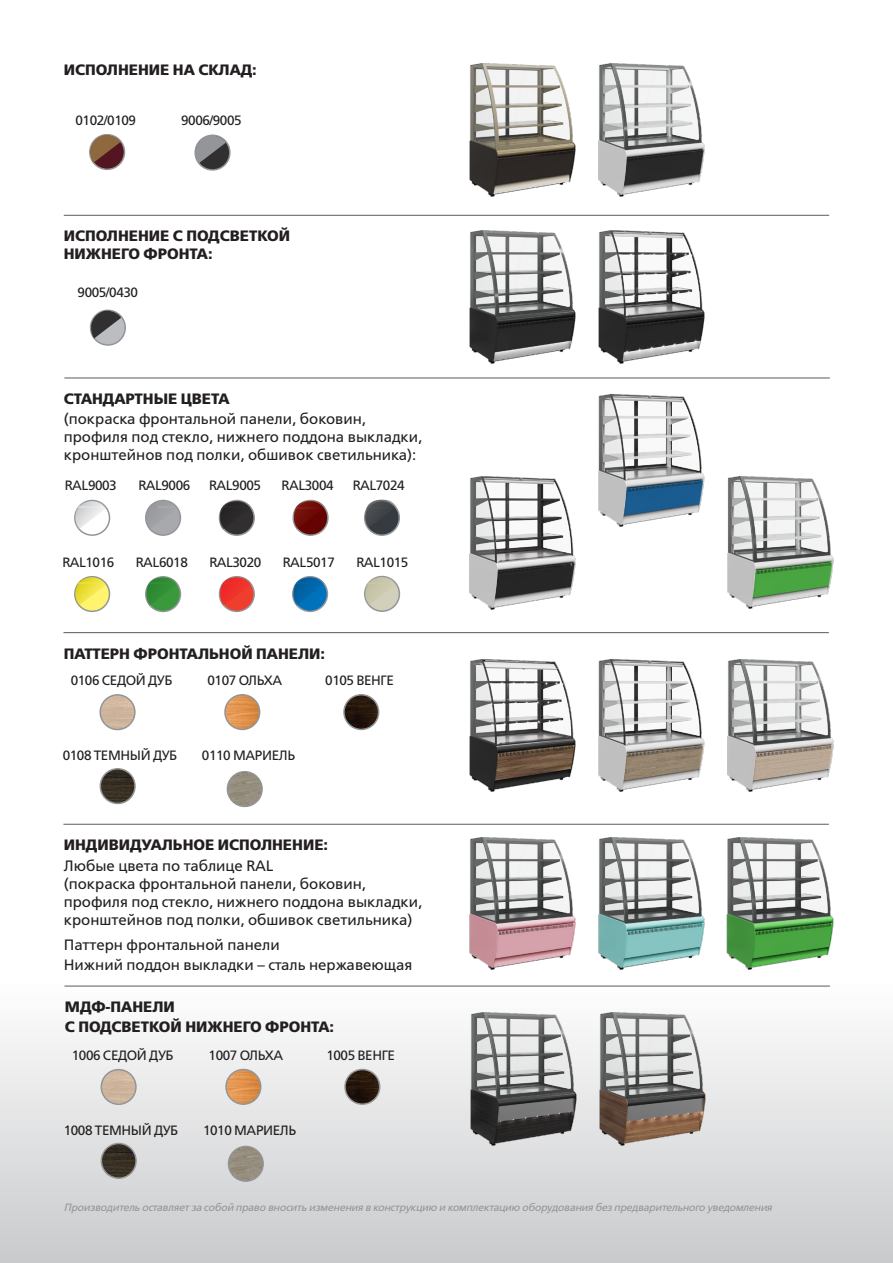
<style>
.page{position:relative;width:893px;height:1263px;background:#fff}
.page>*{position:absolute;margin:0;border:0;box-sizing:border-box;transform-origin:0 0}
.t1{font:15px/18px "Free Set C";color:#231f20}
.t2{font:15px/18px "Free Set Bold C";color:#231f20}
.t3{font:13.5px "Free Set C";letter-spacing:-.03em;color:#231f20}
.t4{font:italic 10.5px "Free Set C";letter-spacing:-.02em;color:#939598}
</style>
<div class="page">
<div style="left:0;top:982px;width:893px;height:281px;background:linear-gradient(to bottom,#fefefe,#c9cacc)"></div>
<div style="left:74px;top:500px;width:36px;height:36px;border:2px solid #939598;border-radius:50%"></div>
<svg style="left:75px;top:501px;width:32px;height:28px"></svg>
<div style="left:146px;top:500px;width:34px;height:35px;background:#a8a9ad;border-radius:50%"></div>
<div style="left:145px;top:500px;width:36px;height:36px;border:2px solid #939598;border-radius:50%"></div>
<svg style="left:146px;top:501px;width:36px;height:28px"></svg>
<svg style="left:219px;top:500px;width:35px;height:35px"></svg>
<div style="left:219px;top:500px;width:36px;height:36px;border:2px solid #939598;border-radius:50%"></div>
<svg style="left:220px;top:501px;width:31px;height:28px"></svg>
<div style="left:75px;top:577px;width:34px;height:34px;background:#fff46d;border-radius:50%"></div>
<div style="left:74px;top:576px;width:36px;height:36px;border:2px solid #939598;border-radius:50%"></div>
<svg style="left:76px;top:577px;width:31px;height:29px"></svg>
<div style="left:146px;top:577px;width:34px;height:34px;background:#3a9a3b;border-radius:50%"></div>
<div style="left:145px;top:576px;width:36px;height:36px;border:2px solid #939598;border-radius:50%"></div>
<svg style="left:147px;top:577px;width:31px;height:29px"></svg>
<svg style="left:219px;top:577px;width:35px;height:34px"></svg>
<div style="left:219px;top:576px;width:36px;height:36px;border:2px solid #939598;border-radius:50%"></div>
<svg style="left:220px;top:577px;width:31px;height:29px"></svg>
<svg style="left:293px;top:577px;width:34px;height:34px"></svg>
<div style="left:292px;top:576px;width:36px;height:36px;border:2px solid #939598;border-radius:50%"></div>
<svg style="left:293px;top:577px;width:32px;height:29px"></svg>
<svg style="left:293px;top:500px;width:35px;height:35px"></svg>
<div style="left:292px;top:500px;width:37px;height:36px;border:2px solid #939598;border-radius:50%"></div>
<svg style="left:294px;top:501px;width:31px;height:28px"></svg>
<div style="left:365px;top:500px;width:34px;height:35px;background:#353b40;border-radius:50%"></div>
<div style="left:364px;top:500px;width:36px;height:36px;border:2px solid #939598;border-radius:50%"></div>
<svg style="left:365px;top:500px;width:31px;height:28px"></svg>
<hr style="left:63px;top:824px;width:766px;height:1px;background:#6c6d70">
<hr style="left:64px;top:377px;width:766px;height:1px;background:#6c6d70">
<svg style="left:195px;top:135px;width:35px;height:35px"></svg>
<div style="left:194px;top:135px;width:37px;height:36px;border:2px solid #939598;border-radius:50%"></div>
<svg style="left:196px;top:136px;width:30px;height:27px"></svg>
<hr style="left:64px;top:215px;width:765px;height:1px;background:#6c6d70">
<div style="left:365px;top:576px;width:34px;height:35px;background:#d2d0ba;border-radius:50%"></div>
<div style="left:364px;top:576px;width:36px;height:36px;border:2px solid #939598;border-radius:50%"></div>
<svg style="left:365px;top:577px;width:32px;height:28px"></svg>
<img style="left:469px;top:63px;width:95px;height:134px">
<img style="left:564px;top:63px;width:141px;height:134px">
<img style="left:469px;top:230px;width:95px;height:134px">
<img style="left:564px;top:230px;width:141px;height:134px">
<img style="left:598px;top:393px;width:104px;height:134px">
<img style="left:469px;top:476px;width:107px;height:134px">
<img style="left:636px;top:462px;width:198px;height:147px">
<img style="left:344px;top:695px;width:35px;height:34px;border-radius:17px">
<div style="left:343px;top:694px;width:36px;height:36px;border:2px solid #939598;border-radius:50%"></div>
<img style="left:100px;top:695px;width:35px;height:34px;border-radius:17px">
<div style="left:99px;top:694px;width:37px;height:36px;border:2px solid #939598;border-radius:50%"></div>
<img style="left:225px;top:695px;width:35px;height:34px;border-radius:17px">
<div style="left:224px;top:694px;width:36px;height:36px;border:2px solid #939598;border-radius:50%"></div>
<img style="left:100px;top:769px;width:35px;height:34px;border-radius:17px">
<div style="left:100px;top:768px;width:36px;height:36px;border:2px solid #939598;border-radius:50%"></div>
<img style="left:227px;top:772px;width:35px;height:34px;border-radius:17px">
<div style="left:227px;top:771px;width:36px;height:36px;border:2px solid #939598;border-radius:50%"></div>
<hr style="left:63px;top:632px;width:766px;height:1px;background:#6c6d70">
<img style="left:469px;top:659px;width:38px;height:133px">
<img style="left:507px;top:658px;width:186px;height:134px">
<img style="left:595px;top:823px;width:98px;height:147px">
<img style="left:435px;top:823px;width:160px;height:147px">
<img style="left:693px;top:823px;width:141px;height:147px">
<img style="left:345px;top:1069px;width:35px;height:35px;border-radius:17px">
<div style="left:344px;top:1069px;width:36px;height:36px;border:2px solid #939598;border-radius:50%"></div>
<img style="left:101px;top:1069px;width:35px;height:35px;border-radius:17px">
<div style="left:101px;top:1069px;width:36px;height:36px;border:2px solid #939598;border-radius:50%"></div>
<img style="left:226px;top:1069px;width:35px;height:35px;border-radius:17px">
<div style="left:225px;top:1069px;width:36px;height:36px;border:2px solid #939598;border-radius:50%"></div>
<img style="left:101px;top:1143px;width:35px;height:35px;border-radius:17px">
<div style="left:101px;top:1143px;width:36px;height:36px;border:2px solid #939598;border-radius:50%"></div>
<img style="left:228px;top:1146px;width:35px;height:35px;border-radius:17px">
<div style="left:228px;top:1146px;width:36px;height:36px;border:2px solid #939598;border-radius:50%"></div>
<hr style="left:65px;top:985px;width:765px;height:2px;background:#6c6d70">
<img style="left:436px;top:999px;width:160px;height:152px">
<img style="left:565px;top:998px;width:160px;height:152px">
<div style="left:90px;top:135px;width:34px;height:34px;background:#541522;border-radius:50%"></div>
<div style="left:89px;top:134px;width:36px;height:36px;border:2px solid #939598;border-radius:50%"></div>
<svg style="left:90px;top:135px;width:30px;height:28px"></svg>
<div style="left:91px;top:310px;width:34px;height:35px;background:#bcbdc0;border-radius:50%"></div>
<div style="left:90px;top:310px;width:36px;height:36px;border:2px solid #939598;border-radius:50%"></div>
<svg style="left:91px;top:311px;width:30px;height:27px"></svg>
<img style="left:693px;top:659px;width:141px;height:133px">
<p class="t2" style="left:64px;top:61px;width:195px">ИСПОЛНЕНИЕ НА СКЛАД:</p>
<p class="t3" style="left:76px;top:113px;width:62px">0102/0109</p>
<p class="t3" style="left:181px;top:113px;width:62px">9006/9005</p>
<p class="t2" style="left:64px;top:226px;width:228px">ИСПОЛНЕНИЕ С ПОДСВЕТКОЙ<br>НИЖНЕГО ФРОНТА:</p>
<p class="t3" style="left:78px;top:285px;width:62px">9005/0430</p>
<p class="t2" style="left:64px;top:390px;width:167px">СТАНДАРТНЫЕ ЦВЕТА</p>
<p class="t1" style="left:64px;top:410px;width:360px">(покраска фронтальной панели, боковин, профиля под стекло, нижнего поддона выкладки, кронштейнов под полки, обшивок светильника):</p>
<p class="t3" style="left:353px;top:478px;width:53px">RAL7024</p>
<p class="t3" style="left:65px;top:478px;width:53px">RAL9003</p>
<p class="t3" style="left:138px;top:478px;width:53px">RAL9006</p>
<p class="t3" style="left:209px;top:478px;width:53px">RAL9005</p>
<p class="t3" style="left:282px;top:478px;width:53px">RAL3004</p>
<p class="t3" style="left:62px;top:555px;width:53px">RAL1016</p>
<p class="t3" style="left:136px;top:555px;width:53px">RAL6018</p>
<p class="t3" style="left:209px;top:555px;width:53px">RAL3020</p>
<p class="t3" style="left:283px;top:555px;width:53px">RAL5017</p>
<p class="t3" style="left:356px;top:555px;width:53px">RAL1015</p>
<p class="t2" style="left:64px;top:645px;width:263px">ПАТТЕРН ФРОНТАЛЬНОЙ ПАНЕЛИ:</p>
<p class="t3" style="left:71px;top:673px;width:103px">0106 СЕДОЙ ДУБ</p>
<p class="t3" style="left:208px;top:673px;width:76px">0107 ОЛЬХА</p>
<p class="t3" style="left:325px;top:673px;width:70px">0105 ВЕНГЕ</p>
<p class="t3" style="left:63px;top:748px;width:116px">0108 ТЕМНЫЙ ДУБ</p>
<p class="t3" style="left:202px;top:748px;width:95px">0110 МАРИЕЛЬ</p>
<p class="t2" style="left:64px;top:836px;width:266px">ИНДИВИДУАЛЬНОЕ ИСПОЛНЕНИЕ:</p>
<p class="t1" style="left:64px;top:856px;width:360px">Любые цвета по таблице RAL<br>(покраска фронтальной панели, боковин, профиля под стекло, нижнего поддона выкладки, кронштейнов под полки, обшивок светильника)</p>
<p class="t1" style="left:64px;top:935px;width:350px;line-height:20.1px">Паттерн фронтальной панели<br>Нижний поддон выкладки – сталь нержавеющая</p>
<p class="t2" style="left:65px;top:997px;width:271px;line-height:19.5px">МДФ-ПАНЕЛИ<br>С ПОДСВЕТКОЙ НИЖНЕГО ФРОНТА:</p>
<p class="t3" style="left:72px;top:1048px;width:103px">1006 СЕДОЙ ДУБ</p>
<p class="t3" style="left:209px;top:1048px;width:76px">1007 ОЛЬХА</p>
<p class="t3" style="left:326px;top:1048px;width:70px">1005 ВЕНГЕ</p>
<p class="t3" style="left:64px;top:1123px;width:116px">1008 ТЕМНЫЙ ДУБ</p>
<p class="t3" style="left:203px;top:1123px;width:95px">1010 МАРИЕЛЬ</p>
<p class="t4" style="left:64px;top:1201px;width:710px">Производитель оставляет за собой право вносить изменения в конструкцию и комплектацию оборудования без предварительного уведомления</p>
</div>
